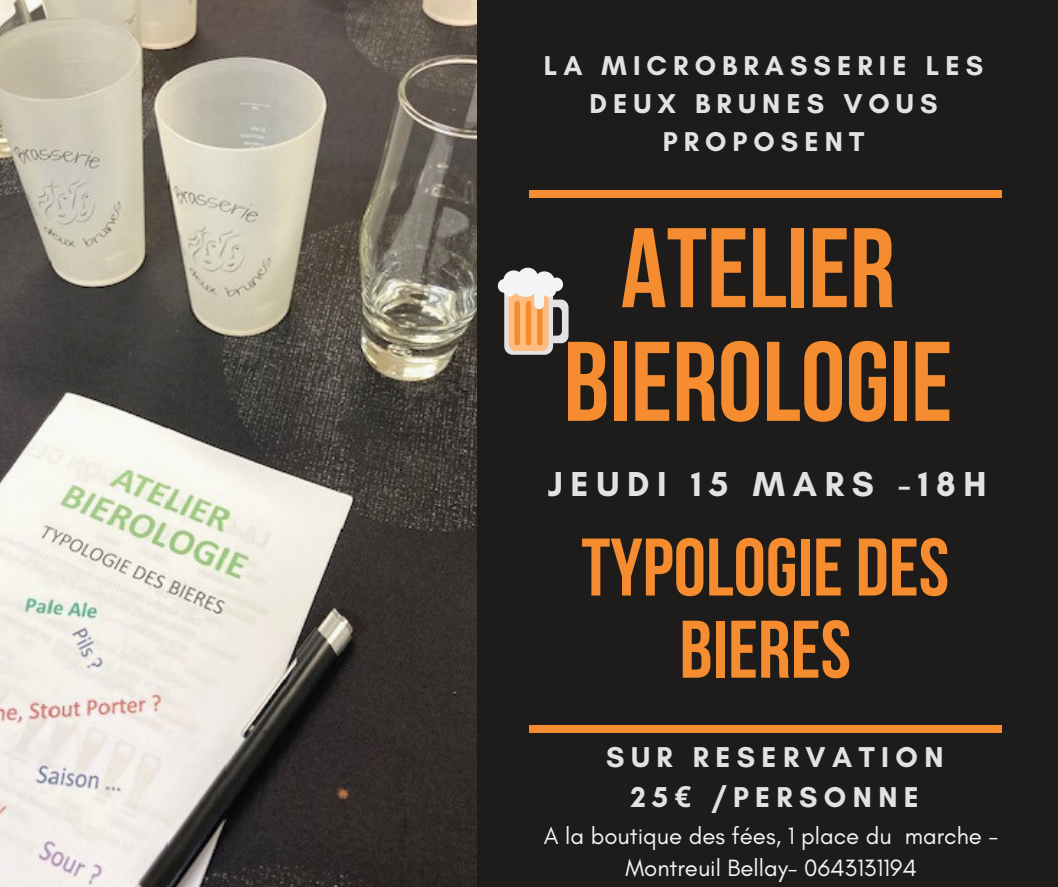
<style>
.page{position:relative;width:1058px;height:887px;background:#fff}
.page>*{position:absolute;margin:0;border:0;box-sizing:border-box;transform-origin:0 0}
.t1{font:700 112.8px/113.7px "Bebas Neue";color:#f58c2f;text-align:center}
.t2{font:700 81.3px/82.2px "Bebas Neue";color:#f58c2f;text-align:center}
.t3{font:700 35.25px "Glacial Indifference";letter-spacing:.22em;color:#e2e2e2}
.t4{font:700 29.25px/40.5px "Glacial Indifference";letter-spacing:.22em;color:#e2e2e2;text-align:center}
.t5{font:700 27.75px/38.2px "Glacial Indifference";letter-spacing:.22em;color:#e2e2e2;text-align:center}
.t6{font:24px/32.7px "Glacial Indifference";color:#f4f4f4;text-align:center}
.s1{font-family:"Noto Sans"}
</style>
<div class="page">
<div style="left:0;top:0;width:1058px;height:886px;background:#1d1c1a"></div>
<img style="left:0;top:0;width:476px;height:886px">
<svg style="left:498px;top:268px;width:70px;height:87px"></svg>
<div style="left:529px;top:190px;width:472px;height:8px;background:#f58c2f"></div>
<div style="left:529px;top:725px;width:472px;height:8px;background:#f58c2f"></div>
<h3 class="t5" style="left:543px;top:46px;width:441px">LA MICROBRASSERIE LES<br>DEUX BRUNES VOUS<br>PROPOSENT</h3>
<p class="t1" style="left:563px;top:222px;width:390px">aTELIER<br>BIEROLOGIE</p>
<h4 class="t3" style="left:548px;top:463px;width:440px">JEUDI 15 MARS -18H</h4>
<p class="t2" style="left:581px;top:534px;width:369px">TYPOLOGIE DES<br>BIERES</p>
<h2 class="t4" style="left:606px;top:736px;width:339px">SUR RESERVATION<br>25<span class="s1">€</span> /PERSONNE</h2>
<h1 class="t6" style="left:544px;top:818px;width:456px">A la boutique des fées, 1 place du marche -<br>Montreuil Bellay- 0643131194</h1>
</div>
